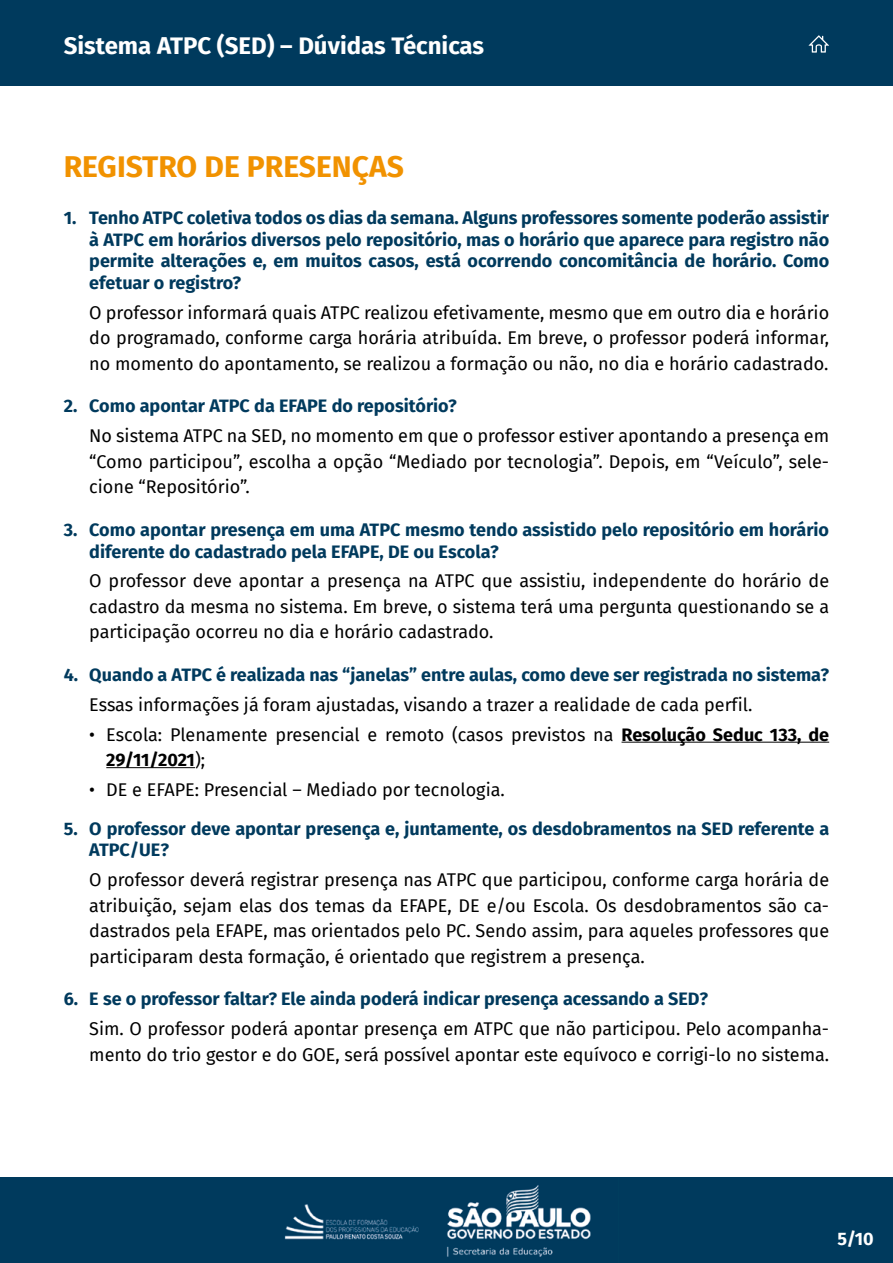
<style>
.page{position:relative;width:893px;height:1263px;background:#fff}
.page>*{position:absolute;margin:0;border:0;box-sizing:border-box;transform-origin:0 0}
.t1{font:700 30px "Fira Sans";color:#f19200}
.t2{font:700 24px "Fira Sans";color:#fff}
.t3{font:18px/25.5px "Fira Sans";color:#000;text-align:justify}
.t4{font:700 18px/21.6px "Fira Sans";color:#003a5d}
.t5{font:700 18px "Fira Sans";color:#fff}
.s1{font-weight:700}
</style>
<div class="page">
<div style="left:0;top:0;width:893px;height:85px;background:#003a5d"></div>
<div style="left:0;top:1178px;width:893px;height:85px;background:#003a5d"></div>
<img style="left:284px;top:1185px;width:307px;height:72px">
<svg style="left:808px;top:35px;width:21px;height:18px"></svg>
<hr style="left:622px;top:742px;width:207px;height:1px;background:#000">
<hr style="left:106px;top:767px;width:89px;height:1px;background:#000">
<h2 class="t2" style="left:64px;top:25px;width:422px">Sistema ATPC (SED) – Dúvidas Técnicas</h2>
<h1 class="t1" style="left:64px;top:141px;width:342px">REGISTRO DE PRESENÇAS</h1>
<p class="t4" style="left:89px;top:206px;width:741px;text-align:justify;text-indent:-26px">1. Tenho ATPC coletiva todos os dias da semana. Alguns professores somente poderão assistir à ATPC em horários diversos pelo repositório, mas o horário que aparece para registro não permite alterações e, em muitos casos, está ocorrendo concomitância de horário. Como efetuar o registro?</p>
<p class="t3" style="left:89px;top:299px;width:741px">O professor informará quais ATPC realizou efetivamente, mesmo que em outro dia e horário do programado, conforme carga horária atribuída. Em breve, o professor poderá informar, no momento do apontamento, se realizou a formação ou não, no dia e horário cadastrado.</p>
<p class="t4" style="left:64px;top:394px;width:394px">2. Como apontar ATPC da EFAPE do repositório?</p>
<p class="t3" style="left:89px;top:423px;width:741px">No sistema ATPC na SED, no momento em que o professor estiver apontando a presença em “Como participou”, escolha a opção “Mediado por tecnologia”. Depois, em “Veículo”, sele&shy;cione “Repositório”.</p>
<p class="t4" style="left:89px;top:518px;width:741px;text-indent:-26px">3. Como apontar presença em uma ATPC mesmo tendo assistido pelo repositório em horário diferente do cadastrado pela EFAPE, DE ou Escola?</p>
<p class="t3" style="left:89px;top:568px;width:741px">O professor deve apontar a presença na ATPC que assistiu, independente do horário de cadastro da mesma no sistema. Em breve, o sistema terá uma pergunta questionando se a participação ocorreu no dia e horário cadastrado.</p>
<p class="t4" style="left:64px;top:663px;width:767px">4. Quando a ATPC é realizada nas “janelas” entre aulas, como deve ser registrada no sistema?</p>
<p class="t3" style="left:89px;top:691px;width:665px">Essas informações já foram ajustadas, visando a trazer a realidade de cada perfil.</p>
<p class="t3" style="left:106px;top:721px;width:724px;text-indent:-17px">• Escola: Plenamente presencial e remoto (casos previstos na <span class="s1">Resolução Seduc 133, de<br>29/11/2021</span>);</p>
<p class="t3" style="left:89px;top:777px;width:417px">• DE e EFAPE: Presencial – Mediado por tecnologia.</p>
<p class="t4" style="left:89px;top:816px;width:741px;text-indent:-26px">5. O professor deve apontar presença e, juntamente, os desdobramentos na SED referente a<br>ATPC/UE?</p>
<p class="t3" style="left:89px;top:866px;width:741px">O professor deverá registrar presença nas ATPC que participou, conforme carga horária de atribuição, sejam elas dos temas da EFAPE, DE e/ou Escola. Os desdobramentos são ca&shy;dastrados pela EFAPE, mas orientados pelo PC. Sendo assim, para aqueles professores que participaram desta formação, é orientado que registrem a presença.</p>
<p class="t4" style="left:64px;top:987px;width:646px">6. E se o professor faltar? Ele ainda poderá indicar presença acessando a SED?</p>
<p class="t3" style="left:89px;top:1016px;width:741px">Sim. O professor poderá apontar presença em ATPC que não participou. Pelo acompanha&shy;mento do trio gestor e do GOE, será possível apontar este equívoco e corrigi-lo no sistema.</p>
<p class="t5" style="left:837px;top:1223px;width:38px">5/10</p>
</div>
